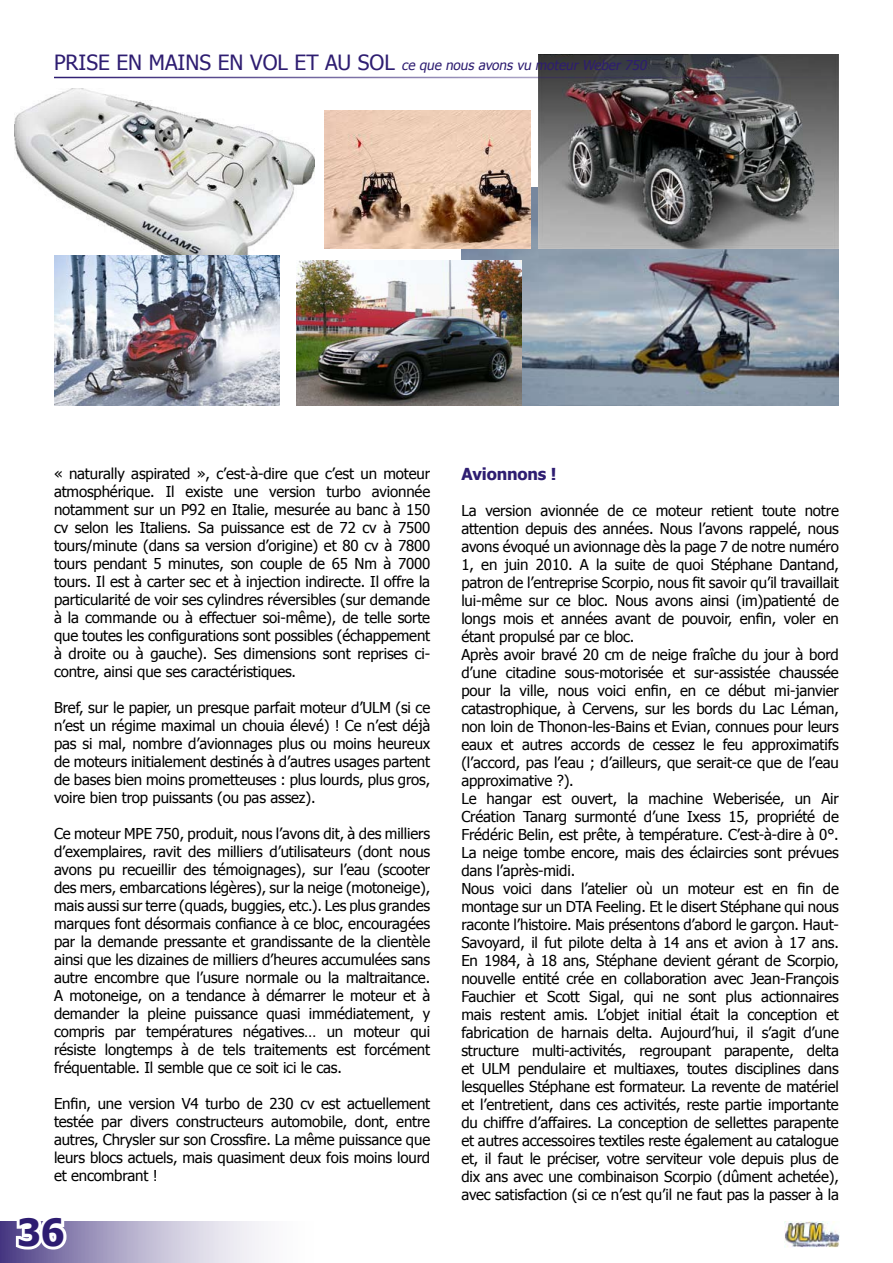
<style>
.page{position:relative;width:893px;height:1263px;background:#fff}
.page>*{position:absolute;margin:0;border:0;box-sizing:border-box;transform-origin:0 0}
.t1{font:700 37.5px "Tahoma";color:#2e1d71}
.t2{font:700 16.5px "Tahoma";letter-spacing:-.01em;color:#2e1d71}
.t3{font:15px/18px "Tahoma";letter-spacing:-.01em;color:#000;text-align:justify}
.t4{font:italic 13.5px "Tahoma";color:#2e1d71}
.s1{font-style:normal;font-size:21px}
</style>
<div class="page">
<img style="left:461px;top:187px;width:378px;height:218px">
<img style="left:539px;top:54px;width:300px;height:194px">
<img style="left:15px;top:88px;width:300px;height:191px">
<svg style="left:0;top:1221px;width:261px;height:42px;background:#bbb5d0"></svg>
<svg style="left:13px;top:1221px;width:58px;height:33px"></svg>
<img style="left:785px;top:1221px;width:54px;height:27px">
<hr style="left:54px;top:77px;width:785px;height:1px;background:#2e1d71">
<img style="left:296px;top:260px;width:225px;height:145px">
<img style="left:325px;top:111px;width:205px;height:138px">
<img style="left:54px;top:255px;width:225px;height:150px">
<p class="t4" style="left:54px;top:56px;width:597px"><span class="s1">P RI S E E N M A I N S E N VO L E T A U S O L</span> ce que nous avons vu moteur Weber 750</p>
<p class="t3" style="left:54px;top:464px;width:378px">« naturally aspirated », c’est-à-dire que c’est un moteur atmosphérique. Il existe une version turbo avionnée notamment sur un P92 en Italie, mesurée au banc à 150 cv selon les Italiens. Sa puissance est de 72 cv à 7500 tours/minute (dans sa version d’origine) et 80 cv à 7800 tours pendant 5 minutes, son couple de 65 Nm à 7000 tours. Il est à carter sec et à injection indirecte. Il offre la particularité de voir ses cylindres réversibles (sur demande à la commande ou à effectuer soi-même), de telle sorte que toutes les configurations sont possibles (échappement à droite ou à gauche). Ses dimensions sont reprises ci&shy;contre, ainsi que ses caractéristiques.</p>
<p class="t3" style="left:54px;top:698px;width:378px">Bref, sur le papier, un presque parfait moteur d’ULM (si ce n’est un régime maximal un chouia élevé) ! Ce n’est déjà pas si mal, nombre d’avionnages plus ou moins heureux de moteurs initialement destinés à d’autres usages partent de bases bien moins prometteuses : plus lourds, plus gros, voire bien trop puissants (ou pas assez).</p>
<p class="t3" style="left:54px;top:824px;width:378px">Ce moteur MPE 750, produit, nous l’avons dit, à des milliers d’exemplaires, ravit des milliers d’utilisateurs (dont nous avons pu recueillir des témoignages), sur l’eau (scooter des mers, embarcations légères), sur la neige (motoneige), mais aussi sur terre (quads, buggies, etc.). Les plus grandes marques font désormais confiance à ce bloc, encouragées par la demande pressante et grandissante de la clientèle ainsi que les dizaines de milliers d’heures accumulées sans autre encombre que l’usure normale ou la maltraitance.<br>A motoneige, on a tendance à démarrer le moteur et à demander la pleine puissance quasi immédiatement, y compris par températures négatives… un moteur qui résiste longtemps à de tels traitements est forcément fréquentable. Il semble que ce soit ici le cas.</p>
<p class="t3" style="left:54px;top:1094px;width:378px">Enfin, une version V4 turbo de 230 cv est actuellement testée par divers constructeurs automobile, dont, entre autres, Chrysler sur son Crossfire. La même puissance que leurs blocs actuels, mais quasiment deux fois moins lourd et encombrant !</p>
<h1 class="t1" style="left:17px;top:1206px;width:49px">36</h1>
<p class="t2" style="left:461px;top:463px;width:97px">Avionnons !</p>
<p class="t3" style="left:461px;top:501px;width:379px;text-align:left">La version avionnée de ce moteur retient toute notre attention depuis des années. Nous l’avons rappelé, nous avons évoqué un avionnage dès la page 7 de notre numéro 1, en juin 2010. A la suite de quoi Stéphane Dantand, patron de l’entreprise Scorpio, nous fit savoir qu’il travaillait lui-même sur ce bloc. Nous avons ainsi (im)patienté de longs mois et années avant de pouvoir, enfin, voler en étant propulsé par ce bloc.<br>Après avoir bravé 20 cm de neige fraîche du jour à bord d’une citadine sous-motorisée et sur-assistée chaussée pour la ville, nous voici enfin, en ce début mi-janvier catastrophique, à Cervens, sur les bords du Lac Léman, non loin de Thonon-les-Bains et Evian, connues pour leurs eaux et autres accords de cessez le feu approximatifs (l’accord, pas l’eau ; d’ailleurs, que serait-ce que de l’eau approximative ?).<br>Le hangar est ouvert, la machine Weberisée, un Air Création Tanarg surmonté d’une Ixess 15, propriété de Frédéric Belin, est prête, à température. C’est-à-dire à 0°.<br>La neige tombe encore, mais des éclaircies sont prévues dans l’après-midi.<br>Nous voici dans l’atelier où un moteur est en fin de montage sur un DTA Feeling. Et le disert Stéphane qui nous raconte l’histoire. Mais présentons d’abord le garçon. Haut-Savoyard, il fut pilote delta à 14 ans et avion à 17 ans.<br>En 1984, à 18 ans, Stéphane devient gérant de Scorpio, nouvelle entité crée en collaboration avec Jean-François Fauchier et Scott Sigal, qui ne sont plus actionnaires mais restent amis. L’objet initial était la conception et fabrication de harnais delta. Aujourd’hui, il s’agit d’une structure multi-activités, regroupant parapente, delta et ULM pendulaire et multiaxes, toutes disciplines dans lesquelles Stéphane est formateur. La revente de matériel et l’entretient, dans ces activités, reste partie importante du chiffre d’affaires. La conception de sellettes parapente et autres accessoires textiles reste également au catalogue et, il faut le préciser, votre serviteur vole depuis plus de dix ans avec une combinaison Scorpio (dûment achetée), avec satisfaction (si ce n’est qu’il ne faut pas la passer à la</p>
</div>
